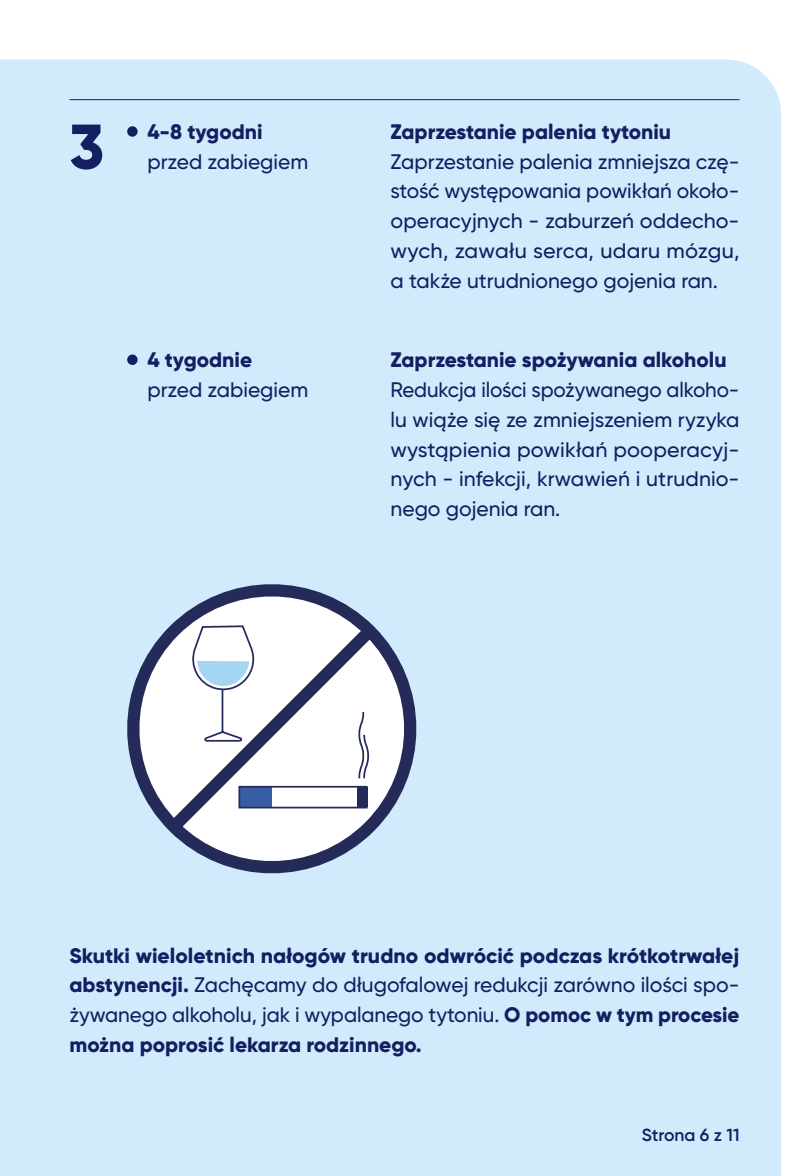
<style>
.page{position:relative;width:809px;height:1176px;background:#fff}
.page>*{position:absolute;margin:0;border:0;box-sizing:border-box;transform-origin:0 0}
.t1{font:800 63px "Gilroy";color:#131f60}
.t2{font:500 21px/29.8px "Gilroy";color:#131f60;text-align:justify}
.t3{font:800 21px/29.8px "Gilroy";color:#131f60;text-align:justify}
.t4{font:600 17.5px "Gilroy";color:#131f60}
.s1{font-weight:500}
</style>
<div class="page">
<div style="left:0;top:60px;width:781px;height:1116px;background:#d1ebfd"></div>
<hr style="left:69px;top:99px;width:670px;height:1px;background:#131f60">
<svg style="left:102px;top:559px;width:322px;height:339px"></svg>
<div style="left:239px;top:786px;width:33px;height:22px;background:#395da5"></div>
<div style="left:238px;top:786px;width:129px;height:22px;border:2px solid #252b59"></div>
<div style="left:357px;top:787px;width:10px;height:20px;background:#252b59"></div>
<svg style="left:357px;top:711px;width:13px;height:68px"></svg>
<div style="left:127px;top:126px;width:11px;height:11px;background:#131f60;border-radius:50%"></div>
<div style="left:127px;top:354px;width:11px;height:11px;background:#131f60;border-radius:50%"></div>
<h1 class="t1" style="left:69px;top:107px;width:36px">3</h1>
<p class="t3" style="left:147px;top:117px;width:117px">4-8 tygodni</p>
<p class="t2" style="left:147px;top:146px;width:162px">przed zabiegiem</p>
<p class="t3" style="left:147px;top:345px;width:106px">4 tygodnie</p>
<p class="t2" style="left:147px;top:374px;width:162px">przed zabiegiem</p>
<p class="t3" style="left:390px;top:117px;width:282px">Zaprzestanie palenia tytoniu</p>
<p class="t2" style="left:390px;top:146px;width:350px">Zaprzestanie palenia zmniejsza czę&shy;stość występowania powikłań około&shy;operacyjnych - zaburzeń oddecho&shy;wych, zawału serca, udaru mózgu, a także utrudnionego gojenia ran.</p>
<p class="t3" style="left:390px;top:345px;width:337px">Zaprzestanie spożywania alkoholu</p>
<p class="t2" style="left:390px;top:374px;width:350px">Redukcja ilości spożywanego alkoho&shy;lu wiąże się ze zmniejszeniem ryzyka wystąpienia powikłań pooperacyj&shy;nych - infekcji, krwawień i utrudnio&shy;nego gojenia ran.</p>
<p class="t3" style="left:69px;top:940px;width:671px">Skutki wieloletnich nałogów trudno odwrócić podczas krótkotrwałej abstynencji. <span class="s1">Zachęcamy do długofalowej redukcji zarówno ilości spo&shy;żywanego alkoholu, jak i wypalanego tytoniu.</span> O pomoc w tym procesie można poprosić lekarza rodzinnego.</p>
<p class="t4" style="left:642px;top:1124px;width:99px">Strona 6 z 11</p>
</div>
